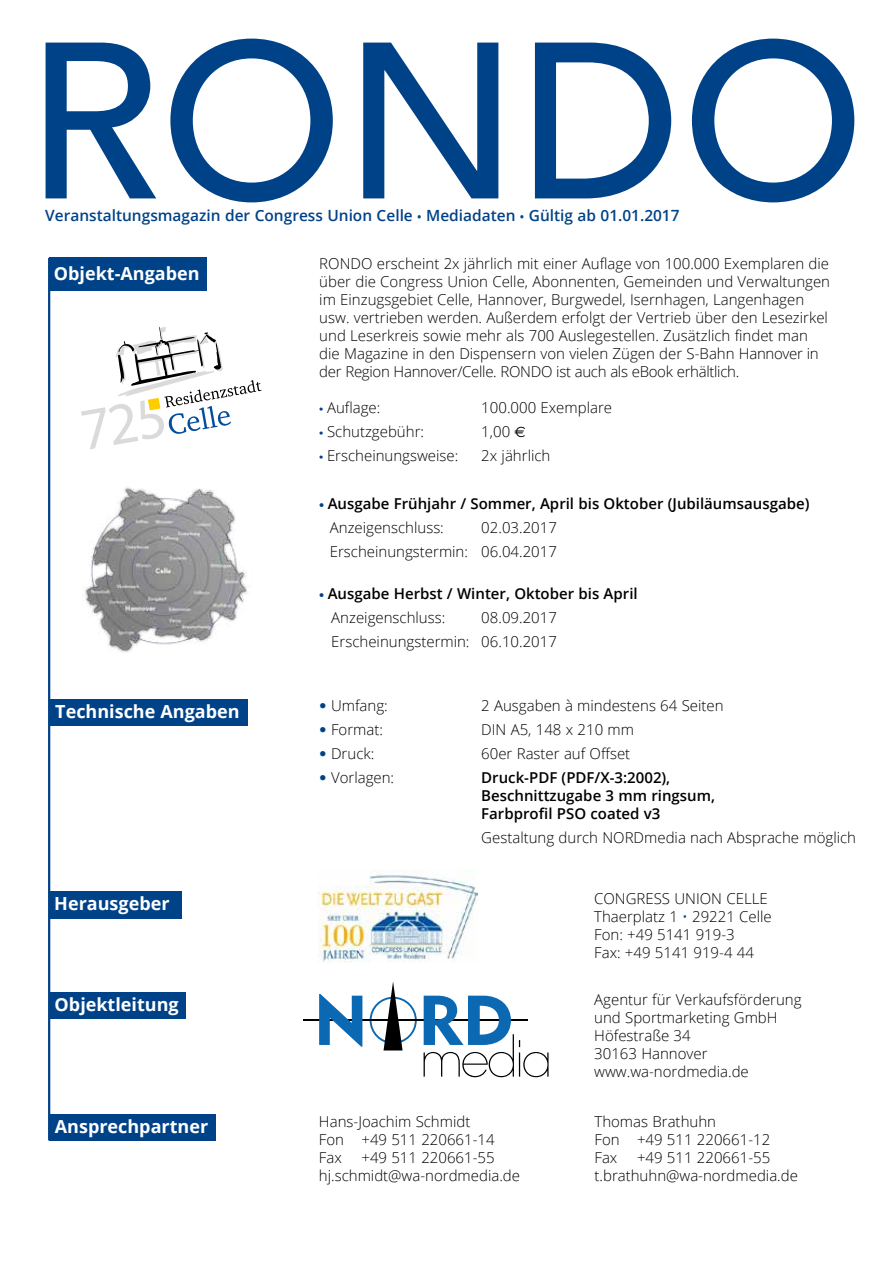
<style>
.page{position:relative;width:893px;height:1263px;background:#fff}
.page>*{position:absolute;margin:0;border:0;box-sizing:border-box;transform-origin:0 0}
.t1{font:500 220.2px "Avenir";color:#004288}
.t2{font:700 18px "Open Sans";color:#fff}
.t3{font:600 15.45px "Open Sans";color:#004288}
.t4{font:300 15px/18px "Open Sans";color:#000}
.t5{font:600 15px/24px "Open Sans";color:#000}
.s1{font-size:11.7px}
.s2{font-family:"Myriad Pro";font-weight:400;color:#004288}
.s3{font-family:"Euro Sans";font-weight:400}
.s4{font-family:"Myriad Pro";font-weight:700;color:#004288}
.s5{font-weight:300}
.s6{font-family:"Avenir";color:#004288}
.s7{color:#004288}
</style>
<div class="page">
<hr style="left:48px;top:258px;width:2px;height:882px;background:#004288">
<hr style="left:303px;top:1019px;width:224px;height:2px;background:#000">
<svg style="left:424px;top:996px;width:125px;height:81px"></svg>
<svg style="left:319px;top:994px;width:43px;height:53px"></svg>
<svg style="left:370px;top:982px;width:47px;height:68px"></svg>
<div style="left:49px;top:993px;width:137px;height:26px;background:#004288"></div>
<img style="left:318px;top:869px;width:160px;height:93px">
<div style="left:50px;top:892px;width:131px;height:26px;background:#004288"></div>
<div style="left:50px;top:258px;width:157px;height:33px;background:#004288"></div>
<div style="left:50px;top:699px;width:197px;height:27px;background:#004288"></div>
<img style="left:82px;top:487px;width:169px;height:165px">
<svg style="left:81px;top:327px;width:181px;height:122px"></svg>
<div style="left:49px;top:1114px;width:167px;height:26px;background:#004288"></div>
<h1 class="t1" style="left:26px;top:-5px;width:841px">RONDO</h1>
<p class="t3" style="left:45px;top:205px;width:636px">Veranstaltungsmagazin der Congress Union Celle <span class="s1">•</span> Mediadaten <span class="s1">•</span> Gültig ab 01.01.2017</p>
<p class="t2" style="left:54px;top:261px;width:147px">Objekt-Angaben</p>
<p class="t4" style="left:319px;top:255px;width:512px">RONDO erscheint 2x jährlich mit einer Auflage von 100.000 Exemplaren die über die Congress Union Celle, Abonnenten, Gemeinden und Verwaltungen im Einzugsgebiet Celle, Hannover, Burgwedel, Isernhagen, Langenhagen usw. vertrieben werden. Außerdem erfolgt der Vertrieb über den Lesezirkel und Leserkreis sowie mehr als 700 Auslegestellen. Zusätzlich findet man die Magazine in den Dispensern von vielen Zügen der S-Bahn Hannover in der Region Hannover/Celle. RONDO ist auch als eBook erhältlich.</p>
<p class="t4" style="left:319px;top:399px;width:63px"><span class="s2">•</span> Auflage:</p>
<p class="t4" style="left:481px;top:399px;width:132px">100.000 Exemplare</p>
<p class="t4" style="left:319px;top:423px;width:106px"><span class="s2">•</span> Schutzgebühr:</p>
<p class="t4" style="left:481px;top:423px;width:46px">1,00 <span class="s3">e</span></p>
<p class="t4" style="left:319px;top:447px;width:141px"><span class="s2">•</span> Erscheinungsweise:</p>
<p class="t4" style="left:481px;top:447px;width:71px">2x jährlich</p>
<p class="t5" style="left:330px;top:492px;width:481px;text-indent:-10px"><span class="s4">•</span> Ausgabe Frühjahr / Sommer, April bis Oktober (Jubiläumsausgabe)<br><span class="s5">Anzeigenschluss:</span></p>
<p class="t4" style="left:330px;top:516px;width:229px;line-height:24px;text-align:right">02.03.2017<br>Erscheinungstermin: 06.04.2017</p>
<p class="t5" style="left:331px;top:582px;width:308px;text-indent:-12px"><span class="s4">•</span> Ausgabe Herbst / Winter, Oktober bis April<br><span class="s5">Anzeigenschluss:</span></p>
<p class="t4" style="left:331px;top:606px;width:227px;line-height:24px;text-align:right">08.09.2017<br>Erscheinungstermin: 06.10.2017</p>
<p class="t2" style="left:55px;top:698px;width:186px">Technische Angaben</p>
<p class="t4" style="left:319px;top:696px;width:70px"><span class="s6">•</span> Umfang:</p>
<p class="t4" style="left:481px;top:696px;width:244px">2 Ausgaben à mindestens 64 Seiten</p>
<p class="t4" style="left:319px;top:720px;width:65px"><span class="s6">•</span> Format:</p>
<p class="t4" style="left:481px;top:720px;width:154px">DIN A5, 148 x 210 mm</p>
<p class="t4" style="left:319px;top:744px;width:57px"><span class="s6">•</span> Druck:</p>
<p class="t4" style="left:481px;top:744px;width:151px">60er Raster auf Offset</p>
<p class="t4" style="left:319px;top:768px;width:76px"><span class="s6">•</span> Vorlagen:</p>
<p class="t5" style="left:481px;top:768px;width:235px;line-height:18px">Druck-PDF (PDF/X-3:2002),<br>Beschnittzugabe 3 mm ringsum,<br>Farbprofil PSO coated v3</p>
<p class="t4" style="left:481px;top:828px;width:376px">Gestaltung durch NORDmedia nach Absprache möglich</p>
<p class="t2" style="left:54px;top:891px;width:117px">Herausgeber</p>
<p class="t4" style="left:594px;top:889px;width:179px">CONGRESS UNION CELLE<br>Thaerplatz 1 <span class="s7">•</span> 29221 Celle<br>Fon: +49 5141 919-3<br>Fax: +49 5141 919-4 44</p>
<p class="t2" style="left:55px;top:992px;width:126px">Objektleitung</p>
<p class="t4" style="left:594px;top:990px;width:209px">Agentur für Verkaufsförderung und Sportmarketing GmbH<br>Höfestraße 34<br>30163 Hannover www.wa-nordmedia.de</p>
<p class="t2" style="left:55px;top:1113px;width:155px">Ansprechpartner</p>
<p class="t4" style="left:319px;top:1112px;width:177px">Hans-Joachim Schmidt<br>Fon +49 511 220661-14<br>Fax</p>
<p class="t4" style="left:319px;top:1148px;width:203px;text-indent:43px">+49 511 220661-55 hj.schmidt@wa-nordmedia.de</p>
<p class="t4" style="left:594px;top:1112px;width:177px">Thomas Brathuhn<br>Fon +49 511 220661-12<br>Fax</p>
<p class="t4" style="left:594px;top:1148px;width:205px;text-indent:43px">+49 511 220661-55 t.brathuhn@wa-nordmedia.de</p>
</div>
